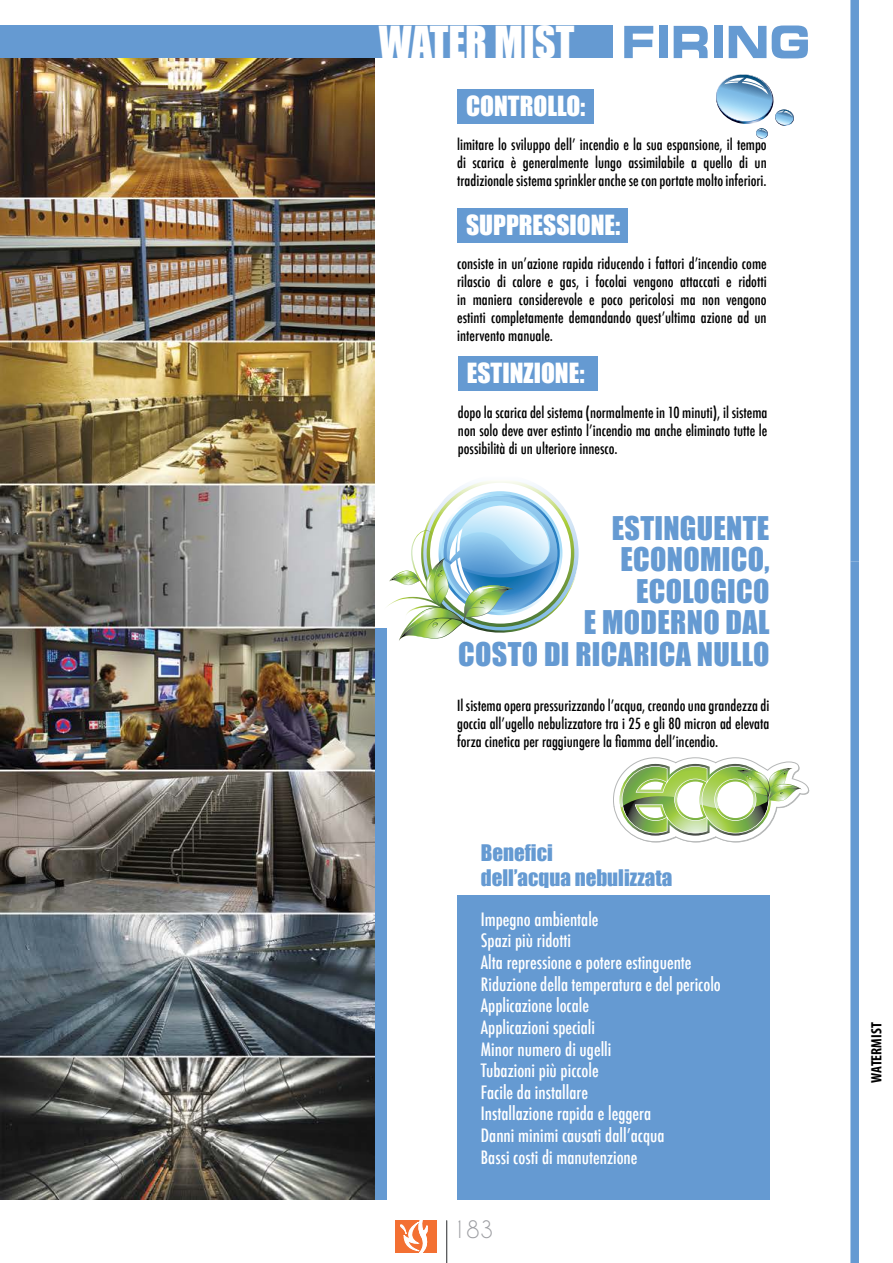
<style>
.page{position:relative;width:893px;height:1263px;background:#fff}
.page>*{position:absolute;margin:0;border:0;box-sizing:border-box;transform-origin:0 0}
.t1{font:40.5px "Impact";color:#fff}
.t2{font:30px/31.5px "Impact";letter-spacing:.01em;color:#659ad2;text-align:right}
.t3{font:25.5px "Impact";color:#fff}
.t4{font:22.5px "Caviar Dreams";color:#9d9ea2}
.t5{font:21px/25.2px "Impact";color:#659ad2}
.t6{font:500 condensed 18px/21.6px "Futura";color:#fff}
.t7{font:500 condensed 15px/18px "Futura";color:#000;text-align:justify}
.t8{font:700 condensed 15px "Myriad Pro";color:#000}
</style>
<div class="page">
<svg style="left:850px;top:0;width:9px;height:1263px"></svg>
<div style="left:0;top:628px;width:387px;height:571px;background:#659ad2"></div>
<div style="left:457px;top:89px;width:136px;height:34px;background:#659ad2"></div>
<svg style="left:624px;top:26px;width:29px;height:32px"></svg>
<div style="left:659px;top:26px;width:8px;height:32px;background:#659ad2"></div>
<svg style="left:674px;top:26px;width:34px;height:32px"></svg>
<div style="left:714px;top:26px;width:8px;height:32px;background:#659ad2"></div>
<svg style="left:729px;top:26px;width:37px;height:32px"></svg>
<svg style="left:772px;top:26px;width:36px;height:32px"></svg>
<div style="left:457px;top:208px;width:170px;height:34px;background:#659ad2"></div>
<div style="left:458px;top:357px;width:139px;height:34px;background:#659ad2"></div>
<img style="left:0;top:58px;width:374px;height:1141px">
<div style="left:0;top:26px;width:612px;height:32px;background:#659ad2"></div>
<div style="left:457px;top:895px;width:312px;height:304px;background:#659ad2"></div>
<svg style="left:613px;top:758px;width:196px;height:84px"></svg>
<svg style="left:387px;top:481px;width:192px;height:160px"></svg>
<svg style="left:716px;top:74px;width:78px;height:65px"></svg>
<div style="left:396px;top:1220px;width:41px;height:33px;background:#f37032"></div>
<hr style="left:446px;top:1220px;width:1px;height:43px;background:#58595b">
<svg style="left:400px;top:1220px;width:28px;height:33px"></svg>
<h1 class="t1" style="left:379px;top:11px;width:197px">WATER MIST</h1>
<h3 class="t3" style="left:466px;top:86px;width:121px">CONTROLLO:</h3>
<p class="t7" style="left:457px;top:136px;width:311px">limitare lo sviluppo dell’ incendio e la sua espansione, il tempo di scarica è generalmente lungo assimilabile a quello di un tradizionale sistema sprinkler anche se con portate molto inferiori.</p>
<h3 class="t3" style="left:466px;top:205px;width:156px">SUPPRESSIONE:</h3>
<p class="t7" style="left:457px;top:254px;width:311px">consiste in un’azione rapida riducendo i fattori d’incendio come rilascio di calore e gas, i focolai vengono attaccati e ridotti in maniera considerevole e poco pericolosi ma non vengono estinti completamente demandando quest’ultima azione ad un intervento manuale.</p>
<h3 class="t3" style="left:467px;top:354px;width:119px">ESTINZIONE:</h3>
<p class="t7" style="left:458px;top:403px;width:311px">dopo la scarica del sistema (normalmente in 10 minuti), il sistema non solo deve aver estinto l’incendio ma anche eliminato tutte le possibilità di un ulteriore innesco.</p>
<h2 class="t2" style="left:458px;top:512px;width:313px">ESTINGUENTE<br>ECONOMICO,<br>ECOLOGICO<br>E MODERNO DAL<br>COSTO DI RICARICA NULLO</h2>
<p class="t7" style="left:457px;top:696px;width:314px">Il sistema opera pressurizzando l’acqua, creando una grandezza di goccia all’ugello nebulizzatore tra i 25 e gli 80 micron ad elevata forza cinetica per raggiungere la fiamma dell’incendio.</p>
<h3 class="t5" style="left:481px;top:840px;width:193px">Benefici<br>dell’acqua nebulizzata</h3>
<p class="t6" style="left:481px;top:908px;width:241px">Impegno ambientale<br>Spazi più ridotti<br>Alta repressione e potere estinguente<br>Riduzione della temperatura e del pericolo<br>Applicazione locale<br>Applicazioni speciali<br>Minor numero di ugelli<br>Tubazioni più piccole<br>Facile da installare<br>Installazione rapida e leggera<br>Danni minimi causati dall’acqua<br>Bassi costi di manutenzione</p>
<h3 class="t4" style="left:452px;top:1216px;width:43px">183</h3>
<p class="t8" style="left:868px;top:1082px;width:61px;rotate:-90deg">WATERMIST</p>
</div>
